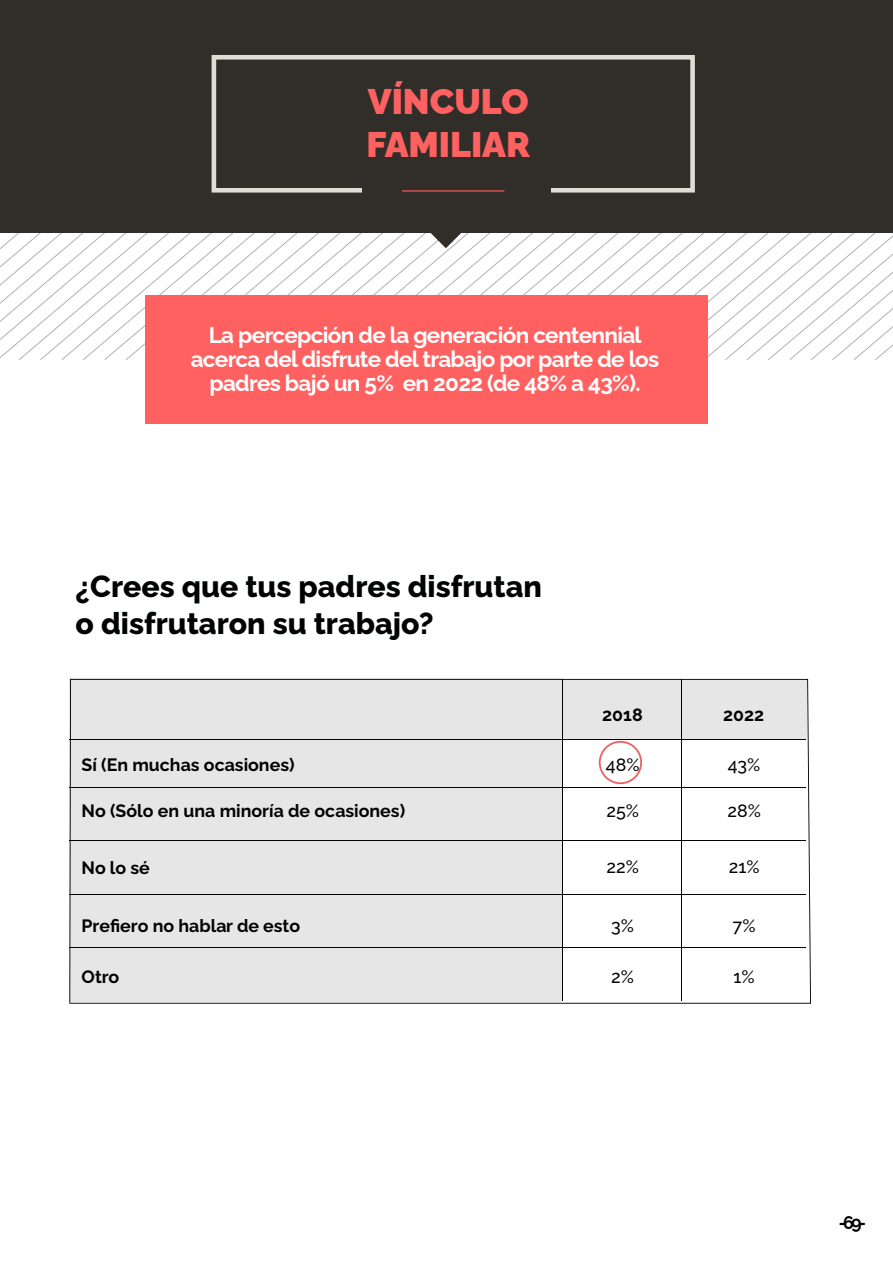
<style>
.page{position:relative;width:893px;height:1263px;background:#fff}
.page>*{position:absolute;margin:0;border:0;box-sizing:border-box;transform-origin:0 0}
.t1{font:900 35.55px/42.8px "Raleway";color:#ff6161}
.t2{font:800 30.3px/37.5px "Raleway";color:#010202}
.t3{font:700 22.5px/24px "Raleway";letter-spacing:-.03em;color:#fff;text-align:center}
.t4{font:700 18px "Raleway";color:#000}
.t5{font:700 17.7px "Raleway";color:#010202}
.t6{font:500 17.7px "Raleway";color:#010202}
</style>
<div class="page">
<svg style="left:0;top:232px;width:893px;height:129px"></svg>
<div style="left:0;top:0;width:893px;height:232px;background:#312e29"></div>
<svg style="left:430px;top:232px;width:32px;height:16px"></svg>
<div style="left:212px;top:55px;width:483px;height:138px;border:5px solid #e1ddd4"></div>
<div style="left:362px;top:173px;width:188px;height:33px;background:#312e29"></div>
<hr style="left:402px;top:190px;width:102px;height:1px;background:#ff6161">
<div style="left:145px;top:295px;width:562px;height:129px;background:#ff6161"></div>
<svg style="left:69px;top:679px;width:742px;height:325px;fill:#e7e6e6"></svg>
<svg style="left:599px;top:741px;width:43px;height:43px"></svg>
<h1 class="t1" style="left:366px;top:76px;width:165px">VÍNCULO<br>FAMILIAR</h1>
<p class="t3" style="left:191px;top:320px;width:470px">La percepción de la generación centennial acerca del disfrute del trabajo por parte de los padres bajó un 5% en 2022 (de 48% a 43%).</p>
<h2 class="t2" style="left:76px;top:564px;width:468px">¿Crees que tus padres disfrutan o disfrutaron su trabajo?</h2>
<p class="t5" style="left:82px;top:751px;width:214px">Sí (En muchas ocasiones)</p>
<p class="t5" style="left:82px;top:797px;width:325px">No (Sólo en una minoría de ocasiones)</p>
<p class="t5" style="left:82px;top:854px;width:70px">No lo sé</p>
<p class="t5" style="left:82px;top:911px;width:220px">Prefiero no hablar de esto</p>
<p class="t5" style="left:82px;top:962px;width:39px">Otro</p>
<p class="t5" style="left:602px;top:700px;width:42px">2018</p>
<p class="t6" style="left:606px;top:755px;width:35px">48%</p>
<p class="t6" style="left:606px;top:801px;width:34px">25%</p>
<p class="t6" style="left:606px;top:856px;width:34px">22%</p>
<p class="t6" style="left:611px;top:915px;width:24px">3%</p>
<p class="t6" style="left:611px;top:966px;width:24px">2%</p>
<p class="t5" style="left:723px;top:700px;width:42px">2022</p>
<p class="t6" style="left:728px;top:755px;width:34px">43%</p>
<p class="t6" style="left:727px;top:801px;width:35px">28%</p>
<p class="t6" style="left:729px;top:856px;width:32px">21%</p>
<p class="t6" style="left:733px;top:915px;width:25px">7%</p>
<p class="t6" style="left:734px;top:966px;width:23px">1%</p>
<p class="t4" style="left:839px;top:1208px;width:29px">-69-</p>
</div>
